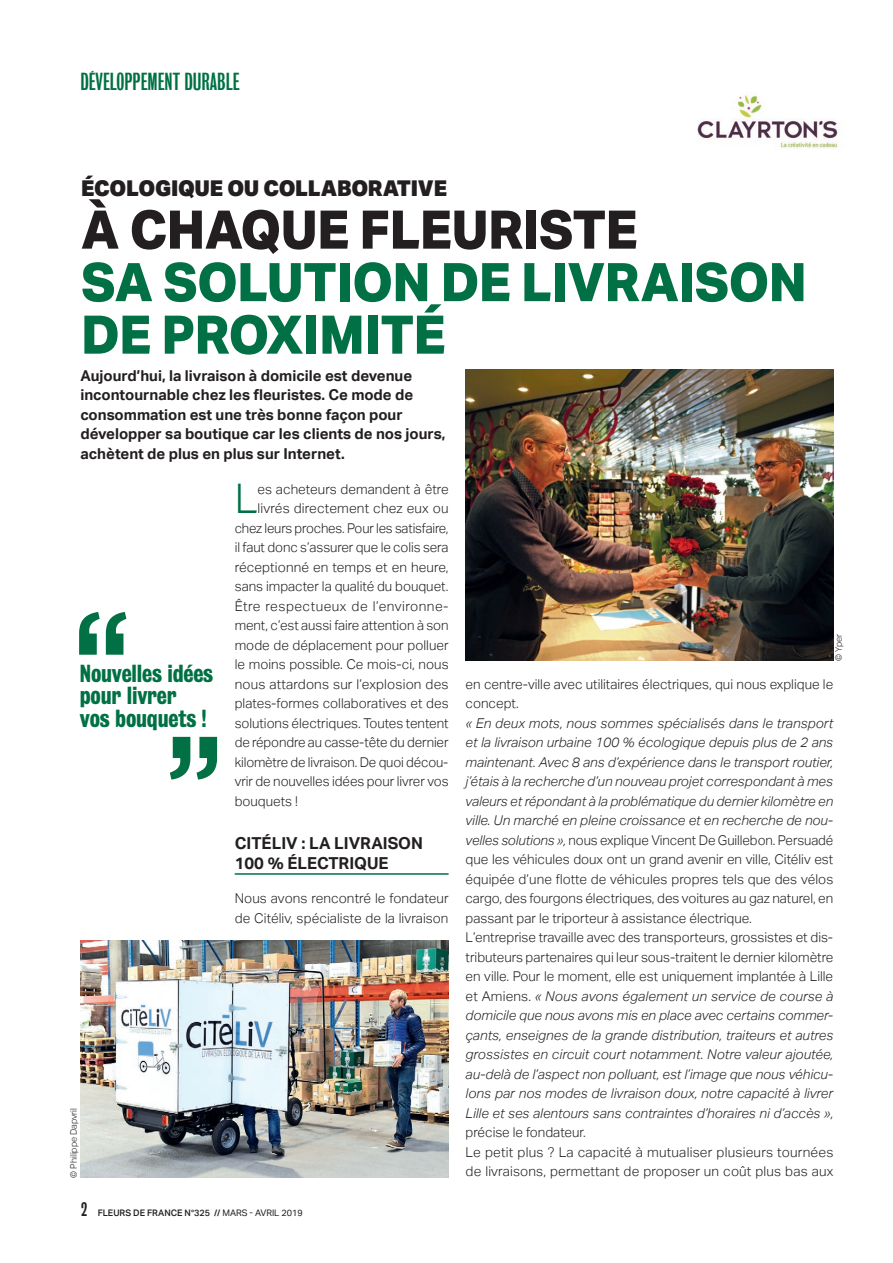
<style>
.page{position:relative;width:893px;height:1263px;background:#fff}
.page>*{position:absolute;margin:0;border:0;box-sizing:border-box;transform-origin:0 0}
.t1{font:126px "Bureau Grot Three Seven";color:#017145}
.t2{font:800 53.25px/52.5px "Aktiv Grotesk";letter-spacing:-.015em;color:#017145}
.t3{font:800 53.25px "Aktiv Grotesk";letter-spacing:-.01em;color:#231f20}
.t4{font:300 40.8px "Aktiv Grotesk";color:#017145}
.t5{font:22.5px/22.5px "Bureau Grot Three Seven";letter-spacing:-.01em;color:#017145}
.t6{font:22.5px "Bureau Grot One Three";color:#017145}
.t7{font:900 21.75px "Aktiv Grotesk";letter-spacing:-.01em;color:#231f20}
.t8{font:700 16.5px/19.8px "Aktiv Grotesk";color:#231f20}
.t9{font:700 15px/19.5px "Aktiv Grotesk";color:#231f20}
.t10{font:italic 300 13.5px/19.5px "Aktiv Grotesk";color:#231f20}
.t11{font:300 13.5px/19.5px "Aktiv Grotesk";color:#231f20}
.t12{font:300 13.5px "Aktiv Grotesk";letter-spacing:.035em;color:#231f20}
.t13{font:300 9px "Aktiv Grotesk";color:#231f20}
.t14{font:500 9px "Aktiv Grotesk";color:#231f20}
.t15{font:9px "Aktiv Grotesk";color:#231f20}
.s1{font-family:"Bureau Grot One Three";font-weight:400;font-size:18px}
.s2{font-style:normal}
</style>
<div class="page">
<hr style="left:235px;top:873px;width:214px;height:2px;background:#017145">
<img style="left:697px;top:94px;width:141px;height:55px">
<img style="left:81px;top:940px;width:368px;height:238px">
<img style="left:466px;top:370px;width:367px;height:290px">
<h3 class="t6" style="left:80px;top:70px;width:161px">DÉVELOPPEMENT DURABLE</h3>
<h3 class="t7" style="left:81px;top:174px;width:368px">ÉCOLOGIQUE OU COLLABORATIVE</h3>
<h2 class="t3" style="left:81px;top:196px;width:558px">À CHAQUE FLEURISTE</h2>
<h2 class="t2" style="left:81px;top:255px;width:727px">SA SOLUTION DE LIVRAISON<br>DE PROXIMITÉ</h2>
<p class="t9" style="left:80px;top:366px;width:367px">Aujourd’hui, la livraison à domicile est devenue incontournable chez les fleuristes. Ce mode de consommation est une très bonne façon pour développer sa boutique car les clients de nos jours, achètent de plus en plus sur Internet.</p>
<h1 class="t1" style="left:75px;top:592px;width:55px">“</h1>
<h3 class="t5" style="left:80px;top:662px;width:135px">Nouvelles idées pour livrer<br>vos bouquets !</h3>
<h1 class="t1" style="left:168px;top:713px;width:55px">”</h1>
<h3 class="t4" style="left:235px;top:475px;width:24px">L</h3>
<p class="t11" style="left:258px;top:479px;width:193px">es acheteurs demandent à être</p>
<p class="t11" style="left:258px;top:499px;width:193px">livrés directement chez eux ou</p>
<p class="t11" style="left:235px;top:518px;width:215px">chez leurs proches. Pour les satisfaire,</p>
<p class="t11" style="left:235px;top:538px;width:215px">il faut donc s’assurer que le colis sera</p>
<p class="t11" style="left:235px;top:557px;width:215px">réceptionné en temps et en heure,</p>
<p class="t11" style="left:235px;top:577px;width:215px">sans impacter la qualité du bouquet.</p>
<p class="t12" style="left:235px;top:598px;width:215px">Être respectueux de l’environne-</p>
<p class="t11" style="left:235px;top:616px;width:215px">ment, c’est aussi faire attention à son</p>
<p class="t11" style="left:235px;top:635px;width:215px">mode de déplacement pour polluer</p>
<p class="t11" style="left:235px;top:655px;width:215px">le moins possible. Ce mois-ci, nous</p>
<p class="t11" style="left:235px;top:674px;width:215px">nous attardons sur l’explosion des</p>
<p class="t11" style="left:235px;top:694px;width:215px">plates-formes collaboratives et des</p>
<p class="t11" style="left:235px;top:713px;width:215px">solutions électriques. Toutes tentent</p>
<p class="t11" style="left:235px;top:733px;width:215px">de répondre au casse-tête du dernier</p>
<p class="t11" style="left:235px;top:752px;width:215px">kilomètre de livraison. De quoi décou-</p>
<p class="t11" style="left:235px;top:772px;width:215px">vrir de nouvelles idées pour livrer vos</p>
<p class="t11" style="left:235px;top:791px;width:65px">bouquets !</p>
<p class="t8" style="left:235px;top:833px;width:190px">CITÉLIV : LA LIVRAISON<br>100 % ÉLECTRIQUE</p>
<p class="t11" style="left:235px;top:889px;width:216px">Nous avons rencontré le fondateur de Citéliv, spécialiste de la livraison</p>
<p class="t13" style="left:69px;top:1178px;width:71px;rotate:-90deg">© Philippe Dapvril</p>
<p class="t14" style="left:81px;top:1207px;width:130px"><span class="s1">2</span> FLEURS DE FRANCE N°325</p>
<p class="t15" style="left:222px;top:1207px;width:82px">MARS AVRIL 2019</p>
<p class="t13" style="left:833px;top:660px;width:28px;rotate:-90deg">© Yper</p>
<p class="t11" style="left:466px;top:674px;width:369px">en centre-ville avec utilitaires électriques, qui nous explique le concept.</p>
<p class="t10" style="left:466px;top:713px;width:369px">« En deux mots, nous sommes spécialisés dans le transport et la livraison urbaine 100 % écologique depuis plus de 2 ans maintenant. Avec 8 ans d’expérience dans le transport routier, j’étais à la recherche d’un nouveau projet correspondant à mes valeurs et répondant à la problématique du dernier kilomètre en ville. Un marché en pleine croissance et en recherche de nou&shy;velles solutions », <span class="s2">nous explique Vincent De Guillebon. Persuadé que les véhicules doux ont un grand avenir en ville, Citéliv est équipée d’une flotte de véhicules propres tels que des vélos cargo, des fourgons électriques, des voitures au gaz naturel, en passant par le triporteur à assistance électrique.<br>L’entreprise travaille avec des transporteurs, grossistes et dis&shy;tributeurs partenaires qui leur sous-traitent le dernier kilomètre en ville. Pour le moment, elle est uniquement implantée à Lille et Amiens.</span> « Nous avons également un service de course à domicile que nous avons mis en place avec certains commer&shy;çants, enseignes de la grande distribution, traiteurs et autres grossistes en circuit court notamment. Notre valeur ajoutée, au-delà de l’aspect non polluant, est l’image que nous véhicu&shy;lons par nos modes de livraison doux, notre capacité à livrer Lille et ses alentours sans contraintes d’horaires ni d’accès »,</p>
<p class="t11" style="left:466px;top:1123px;width:369px">précise le fondateur.<br>Le petit plus ? La capacité à mutualiser plusieurs tournées</p>
<p class="t11" style="left:466px;top:1162px;width:369px">de livraisons, permettant de proposer un coût plus bas aux</p>
</div>
